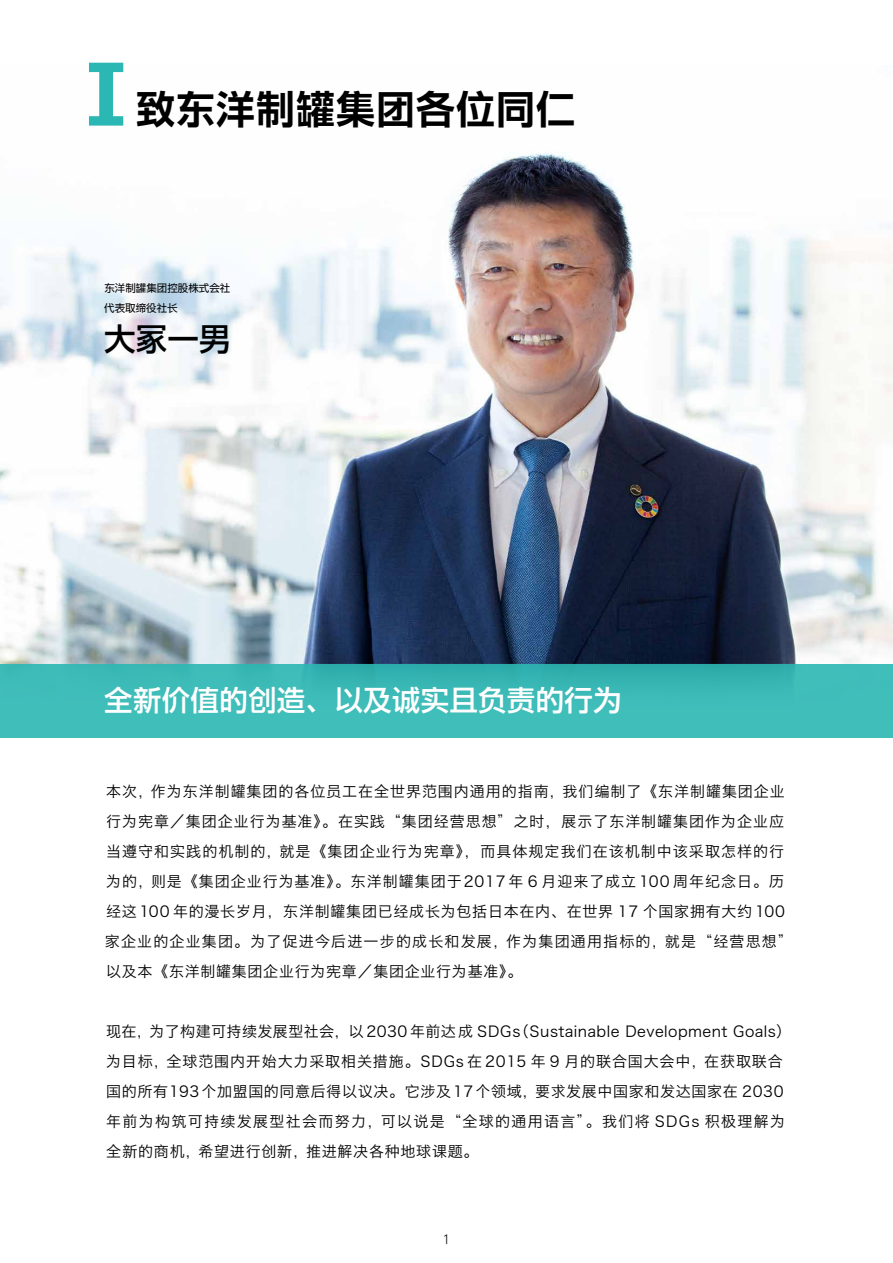
<style>
.page{position:relative;width:893px;height:1263px;background:#fff}
.page>*{position:absolute;margin:0;border:0;box-sizing:border-box;transform-origin:0 0}
.t1{font:39px "UD Shin Go SC Gbe De B";letter-spacing:.025em;color:#000}
.t2{font:500 31.5px "UD Shin Go SC Gbe";color:#000}
.t3{font:500 28.5px "UD Shin Go SC Gbe";letter-spacing:.01em;color:#fff}
.t4{font:15px/30px "Hiragino Sans GB W3";letter-spacing:.065em;color:#000}
.t5{font:300 12px "UD Shin M Go Pro";color:#000}
.t6{font:10.5px "UD Shin Go SC Gbe";color:#000}
</style>
<div class="page">
<img style="left:1px;top:66px;width:892px;height:592px">
<svg style="left:0;top:658px;width:858px;height:6px;background:#606f82"></svg>
<div style="left:0;top:664px;width:893px;height:73px;background:linear-gradient(to bottom,#36b5b2,#43c1bd)"></div>
<svg style="left:89px;top:63px;width:34px;height:63px"></svg>
<h1 class="t1" style="left:136px;top:84px;width:440px">致东洋制罐集团各位同仁</h1>
<p class="t6" style="left:104px;top:281px;width:127px">东洋制罐集团控股株式会社</p>
<p class="t6" style="left:104px;top:301px;width:75px">代表取缔役社长</p>
<h2 class="t2" style="left:104px;top:320px;width:128px">大冢一男</h2>
<h3 class="t3" style="left:104px;top:682px;width:519px">全新价值的创造、以及诚实且负责的行为</h3>
<p class="t4" style="left:105px;top:776px;width:690px">本次，作为东洋制罐集团的各位员工在全世界范围内通用的指南，我们编制了《东洋制罐集团企业行为宪章／集团企业行为基准》。在实践“集团经营思想”之时，展示了东洋制罐集团作为企业应当遵守和实践的机制的，就是《集团企业行为宪章》，而具体规定我们在该机制中该采取怎样的行为的，则是《集团企业行为基准》。东洋制罐集团于2017年 6 月迎来了成立 100 周年纪念日。历经这 100 年的漫长岁月，东洋制罐集团已经成长为包括日本在内、在世界 17 个国家拥有大约 100家企业的企业集团。为了促进今后进一步的成长和发展，作为集团通用指标的，就是“经营思想”以及本《东洋制罐集团企业行为宪章／集团企业行为基准》。</p>
<p class="t4" style="left:106px;top:1016px;width:687px">现在，为了构建可持续发展型社会，以 2030 年前达成 SDGs（Sustainable Development Goals）为目标，全球范围内开始大力采取相关措施。SDGs 在 2015 年 9 月的联合国大会中，在获取联合国的所有193个加盟国的同意后得以议决。它涉及17个领域，要求发展中国家和发达国家在 2030年前为构筑可持续发展型社会而努力，可以说是“全球的通用语言”。我们将 SDGs 积极理解为全新的商机，希望进行创新，推进解决各种地球课题。</p>
<p class="t5" style="left:443px;top:1229px;width:9px">1</p>
</div>
